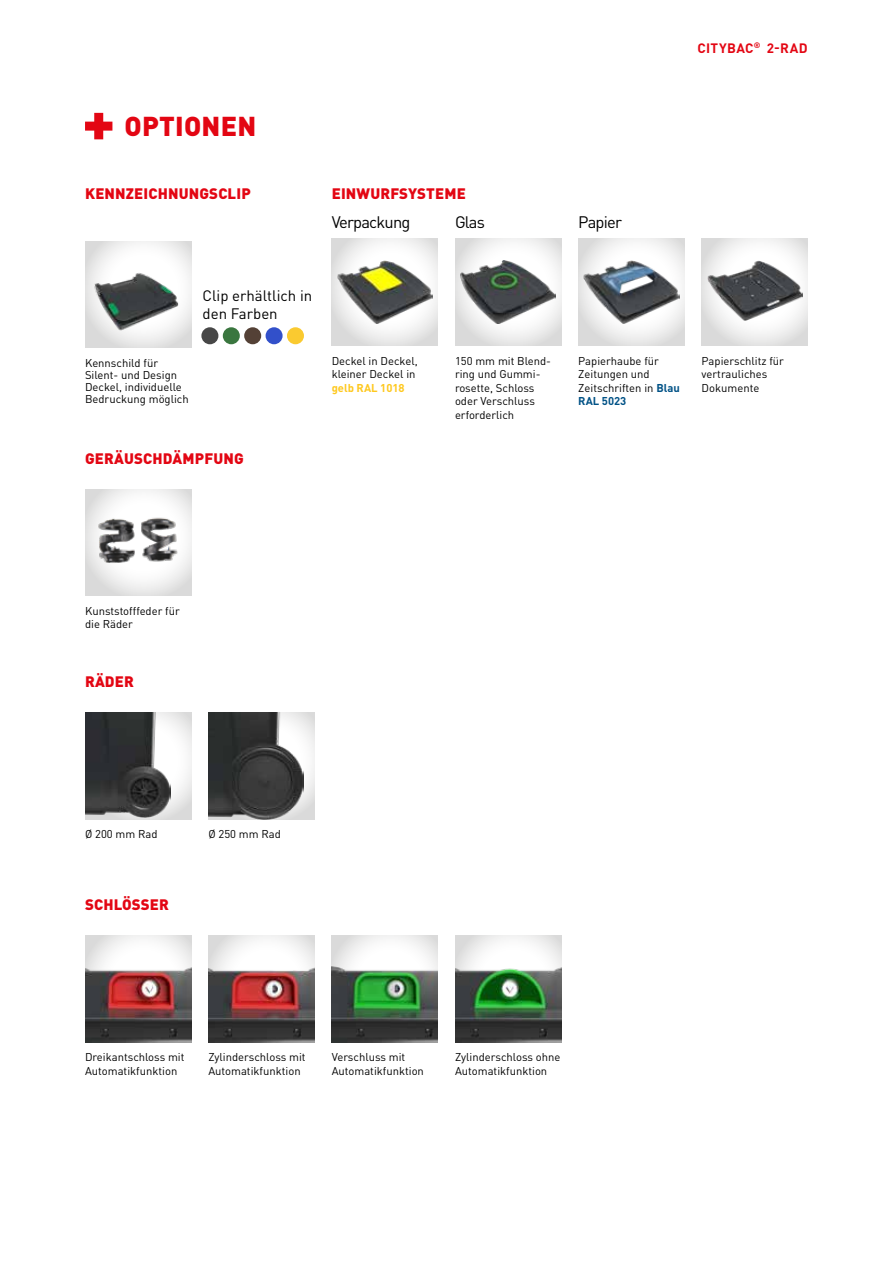
<style>
.page{position:relative;width:893px;height:1263px;background:#fff}
.page>*{position:absolute;margin:0;border:0;box-sizing:border-box;transform-origin:0 0}
.t1{font:900 27px "DIN Pro";letter-spacing:.01em;color:#e30613}
.t2{font:16.5px "DIN Pro";letter-spacing:-.05em;color:#000}
.t3{font:900 15px "DIN Pro";letter-spacing:.01em;color:#e30613}
.t4{font:15px/18px "DIN Pro";color:#000}
.t5{font:700 13.5px "DIN Pro";letter-spacing:.03em;color:#e30613}
.t6{font:11.25px/13.5px "DIN Pro";color:#000}
.t7{font:700 11.25px "DIN Pro";color:#fec81e}
.s1{font-weight:700;color:#005286}
</style>
<div class="page">
<svg style="left:332px;top:239px;width:106px;height:106px"></svg>
<img style="left:337px;top:261px;width:96px;height:62px">
<svg style="left:85px;top:489px;width:106px;height:106px"></svg>
<img style="left:85px;top:497px;width:106px;height:91px">
<img style="left:208px;top:936px;width:107px;height:106px">
<img style="left:85px;top:936px;width:106px;height:106px">
<img style="left:455px;top:936px;width:106px;height:106px">
<img style="left:85px;top:241px;width:106px;height:106px">
<div style="left:201px;top:327px;width:17px;height:17px;background:#474747;border-radius:50%"></div>
<div style="left:223px;top:327px;width:17px;height:17px;background:#3a763f;border-radius:50%"></div>
<div style="left:244px;top:327px;width:17px;height:17px;background:#544136;border-radius:50%"></div>
<div style="left:266px;top:327px;width:17px;height:17px;background:#3250ca;border-radius:50%"></div>
<div style="left:287px;top:327px;width:17px;height:17px;background:#faca30;border-radius:50%"></div>
<img style="left:332px;top:936px;width:106px;height:106px">
<svg style="left:303px;top:713px;width:12px;height:106px"></svg>
<img style="left:208px;top:713px;width:95px;height:106px">
<svg style="left:85px;top:713px;width:106px;height:106px"></svg>
<img style="left:85px;top:713px;width:85px;height:104px">
<svg style="left:702px;top:239px;width:106px;height:106px"></svg>
<img style="left:707px;top:261px;width:95px;height:59px">
<svg style="left:455px;top:239px;width:106px;height:106px"></svg>
<img style="left:460px;top:261px;width:96px;height:62px">
<svg style="left:578px;top:239px;width:107px;height:106px"></svg>
<img style="left:584px;top:261px;width:95px;height:62px">
<div style="left:85px;top:122px;width:27px;height:9px;background:#e30613"></div>
<div style="left:94px;top:113px;width:9px;height:26px;background:#e30613"></div>
<p class="t5" style="left:697px;top:39px;width:112px">CITYBAC<sup>®</sup> 2-RAD</p>
<h1 class="t1" style="left:125px;top:108px;width:133px">OPTIONEN</h1>
<h3 class="t3" style="left:85px;top:183px;width:167px">KENNZEICHNUNGSCLIP</h3>
<h3 class="t3" style="left:332px;top:183px;width:136px">EINWURFSYSTEME</h3>
<h2 class="t2" style="left:332px;top:211px;width:80px">Verpackung</h2>
<h2 class="t2" style="left:455px;top:211px;width:32px">Glas</h2>
<h2 class="t2" style="left:578px;top:211px;width:45px">Papier</h2>
<p class="t6" style="left:85px;top:356px;width:105px;line-height:12px">Kennschild für<br>Silent- und Design<br>Deckel, individuelle<br>Bedruckung möglich</p>
<h3 class="t4" style="left:203px;top:286px;width:111px">Clip erhältlich in den Farben</h3>
<h3 class="t3" style="left:85px;top:448px;width:160px">GERÄUSCHDÄMPFUNG</h3>
<p class="t6" style="left:332px;top:353px;width:88px">Deckel in Deckel, kleiner Deckel in</p>
<p class="t7" style="left:332px;top:380px;width:75px">gelb RAL 1018</p>
<p class="t6" style="left:455px;top:353px;width:98px">150 mm mit Blend&shy;ring und Gummi&shy;rosette, Schloss oder Verschluss erforderlich</p>
<p class="t6" style="left:578px;top:353px;width:103px">Papierhaube für<br>Zeitungen und<br>Zeitschriften in <span class="s1">Blau<br>RAL 5023</span></p>
<p class="t6" style="left:702px;top:353px;width:84px">Papierschlitz für vertrauliches<br>Dokumente</p>
<p class="t6" style="left:85px;top:603px;width:96px">Kunststofffeder für die Räder</p>
<h3 class="t3" style="left:85px;top:672px;width:50px">RÄDER</h3>
<p class="t6" style="left:85px;top:827px;width:74px">Ø 200 mm Rad</p>
<p class="t6" style="left:208px;top:827px;width:74px">Ø 250 mm Rad</p>
<h3 class="t3" style="left:85px;top:895px;width:85px">SCHLÖSSER</h3>
<p class="t6" style="left:85px;top:1050px;width:101px">Dreikantschloss mit<br>Automatikfunktion</p>
<p class="t6" style="left:455px;top:1050px;width:107px">Zylinderschloss ohne<br>Automatikfunktion</p>
<p class="t6" style="left:208px;top:1050px;width:99px">Zylinderschloss mit<br>Automatikfunktion</p>
<p class="t6" style="left:332px;top:1050px;width:94px">Verschluss mit<br>Automatikfunktion</p>
</div>
